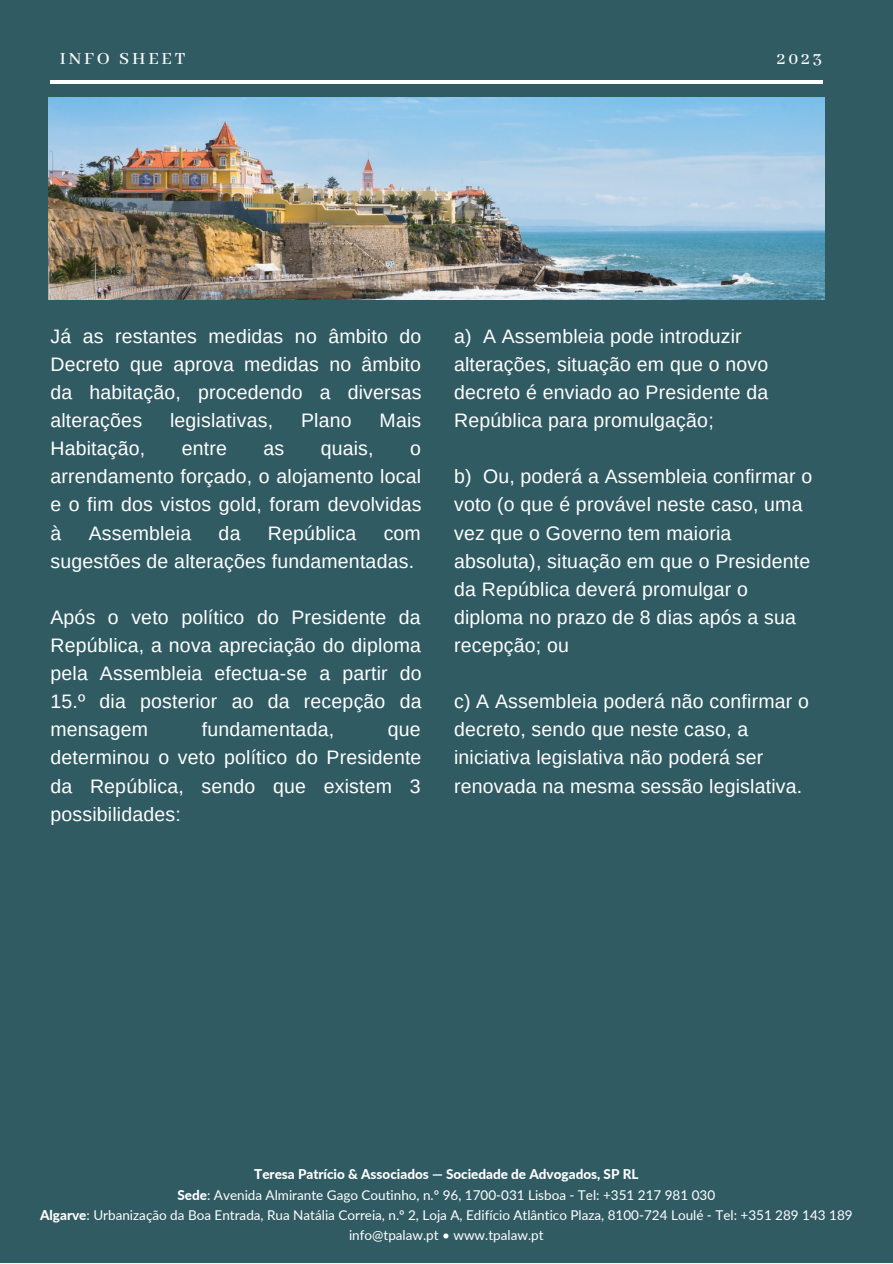
<style>
.page{position:relative;width:893px;height:1264px;background:#fff}
.page>*{position:absolute;margin:0;border:0;box-sizing:border-box;transform-origin:0 0}
.t1{font:19.5px/28px "Arimo";letter-spacing:.01em;color:#fff;text-align:justify}
.t2{font:500 19.05px "Abhaya Libre";letter-spacing:.15em;color:#fff}
.t3{font:13.5px "Lato";color:#fff}
.t4{font:800 13.5px "Lato";color:#fff}
.s1{font-weight:800}
</style>
<div class="page">
<div style="left:0;top:0;width:892px;height:1262px;background:#315b63"></div>
<hr style="left:51px;top:80px;width:771px;height:4px;background:#fff">
<img style="left:49px;top:97px;width:775px;height:202px">
<p class="t2" style="left:60px;top:48px;width:127px">INFO SHEET</p>
<p class="t2" style="left:776px;top:48px;width:47px">2023</p>
<p class="t1" style="left:50px;top:322px;width:373px">Já as restantes medidas no âmbito do Decreto que aprova medidas no âmbito da habitação, procedendo a diversas alterações</p>
<p class="t1" style="left:170px;top:406px;width:105px">legislativas,</p>
<p class="t1" style="left:301px;top:406px;width:52px">Plano</p>
<p class="t1" style="left:379px;top:406px;width:43px">Mais</p>
<p class="t1" style="left:50px;top:434px;width:96px">Habitação,</p>
<p class="t1" style="left:182px;top:434px;width:47px">entre</p>
<p class="t1" style="left:263px;top:434px;width:22px">as</p>
<p class="t1" style="left:320px;top:434px;width:54px">quais,</p>
<p class="t1" style="left:50px;top:434px;width:372px;text-indent:359px">o arrendamento forçado, o alojamento local e o fim dos vistos gold, foram devolvidas à</p>
<p class="t1" style="left:89px;top:519px;width:104px">Assembleia</p>
<p class="t1" style="left:219px;top:519px;width:23px">da</p>
<p class="t1" style="left:268px;top:519px;width:90px">República</p>
<p class="t1" style="left:50px;top:519px;width:372px;text-indent:333px">com sugestões de alterações fundamentadas.</p>
<p class="t1" style="left:50px;top:603px;width:373px">Após o veto político do Presidente da República, a nova apreciação do diploma pela Assembleia efectua-se a partir do 15.º dia posterior ao da recepção da mensagem</p>
<p class="t1" style="left:202px;top:715px;width:134px">fundamentada,</p>
<p class="t1" style="left:50px;top:715px;width:372px;text-indent:337px">que determinou o veto político do Presidente da República, sendo que existem 3 possibilidades:</p>
<p class="t1" style="left:454px;top:322px;width:315px;text-align:left">a) A Assembleia pode introduzir alterações, situação em que o novo decreto é enviado ao Presidente da<br>República para promulgação;</p>
<p class="t1" style="left:454px;top:462px;width:360px;text-align:left">b) Ou, poderá a Assembleia confirmar o voto (o que é provável neste caso, uma vez que o Governo tem maioria absoluta), situação em que o Presidente da República deverá promulgar o diploma no prazo de 8 dias após a sua recepção; ou</p>
<p class="t1" style="left:454px;top:687px;width:356px;text-align:left">c) A Assembleia poderá não confirmar o decreto, sendo que neste caso, a iniciativa legislativa não poderá ser renovada na mesma sessão legislativa.</p>
<p class="t4" style="left:254px;top:1165px;width:386px">Teresa Patrício &amp; Associados ― Sociedade de Advogados, SP RL</p>
<p class="t3" style="left:177px;top:1186px;width:539px"><span class="s1">Sede</span>: Avenida Almirante Gago Coutinho, n.º 96, 1700-031 Lisboa - Tel: +351 217 981 030</p>
<p class="t3" style="left:40px;top:1206px;width:814px"><span class="s1">Algarve</span>: Urbanização da Boa Entrada, Rua Natália Correia, n.º 2, Loja A, Edifício Atlântico Plaza, 8100-724 Loulé - Tel: +351 289 143 189</p>
<p class="t3" style="left:349px;top:1226px;width:196px">info@tpalaw.pt • www.tpalaw.pt</p>
</div>
